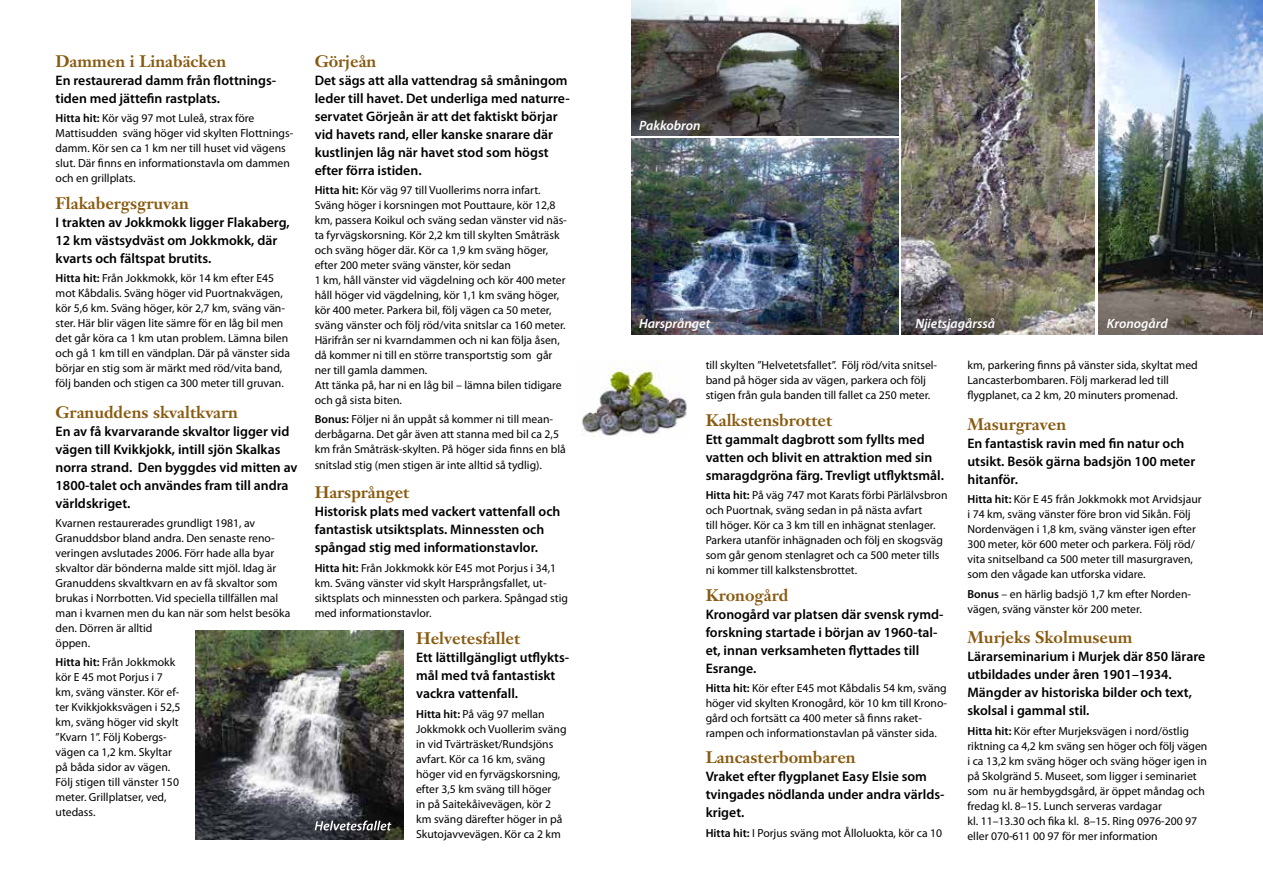
<style>
.page{position:relative;width:1263px;height:893px;background:#fff}
.page>*{position:absolute;margin:0;border:0;box-sizing:border-box;transform-origin:0 0}
.t1{font:700 16.5px "Janson Text";color:#895b11}
.t2{font:600 13.8px/18px "Myriad Pro";color:#000}
.t3{font:italic 600 13.5px "Myriad Pro";color:#fff}
.t4{font:11.7px/15px "Myriad Pro";color:#000}
.s1{font-weight:600}
</style>
<div class="page">
<img style="left:901px;top:0;width:194px;height:334px">
<img style="left:1098px;top:0;width:165px;height:334px">
<img style="left:632px;top:139px;width:266px;height:195px">
<img style="left:631px;top:0;width:267px;height:135px">
<img style="left:581px;top:365px;width:106px;height:72px">
<img style="left:195px;top:631px;width:208px;height:208px">
<svg style="left:315px;top:821px;width:76px;height:9px"></svg>
<h1 class="t1" style="left:56px;top:51px;width:172px">Dammen i Linabäcken</h1>
<p class="t2" style="left:56px;top:71px;width:222px">En restaurerad damm från flottnings&shy;tiden med jättefin rastplats.</p>
<p class="t4" style="left:56px;top:111px;width:239px"><span class="s1">Hitta hit:</span> Kör väg 97 mot Luleå, strax före Mattisudden sväng höger vid skylten Flottnings&shy;damm. Kör sen ca 1 km ner till huset vid vägens slut. Där finns en informationstavla om dammen och en grillplats.</p>
<h1 class="t1" style="left:56px;top:192px;width:135px">Flakabergsgruvan</h1>
<p class="t2" style="left:56px;top:213px;width:236px">I trakten av Jokkmokk ligger Flakaberg,<br>12 km västsydväst om Jokkmokk, där kvarts och fältspat brutits.</p>
<p class="t4" style="left:56px;top:270px;width:236px"><span class="s1">Hitta hit:</span> Från Jokkmokk, kör 14 km efter E45 mot Kåbdalis. Sväng höger vid Puortnakvägen, kör 5,6 km. Sväng höger, kör 2,7 km, sväng vän&shy;ster. Här blir vägen lite sämre för en låg bil men det går köra ca 1 km utan problem. Lämna bilen och gå 1 km till en vändplan. Där på vänster sida börjar en stig som är märkt med röd/vita band, följ banden och stigen ca 300 meter till gruvan.</p>
<h1 class="t1" style="left:56px;top:401px;width:184px">Granuddens skvaltkvarn</h1>
<p class="t2" style="left:56px;top:422px;width:243px">En av få kvarvarande skvaltor ligger vid vägen till Kvikkjokk, intill sjön Skalkas norra strand. Den byggdes vid mitten av 1800-talet och användes fram till andra världskriget.</p>
<p class="t4" style="left:56px;top:515px;width:236px">Kvarnen restaurerades grundligt 1981, av Granuddsbor bland andra. Den senaste reno&shy;veringen avslutades 2006. Förr hade alla byar skvaltor där bönderna malde sitt mjöl. Idag är Granuddens skvaltkvarn en av få skvaltor som brukas i Norrbotten. Vid speciella tillfällen mal man i kvarnen men du kan när som helst besöka den. Dörren är alltid<br>öppen.</p>
<p class="t4" style="left:56px;top:655px;width:126px"><span class="s1">Hitta hit:</span> Från Jokkmokk kör E 45 mot Porjus i 7 km, sväng vänster. Kör ef&shy;ter Kvikkjokksvägen i 52,5 km, sväng höger vid skylt ”Kvarn 1”. Följ Kobergs&shy;vägen ca 1,2 km. Skyltar på båda sidor av vägen.<br>Följ stigen till vänster 150 meter. Grillplatser, ved, utedass.</p>
<h1 class="t1" style="left:315px;top:51px;width:63px">Görjeån</h1>
<p class="t2" style="left:315px;top:71px;width:257px">Det sägs att alla vattendrag så småningom leder till havet. Det underliga med naturre&shy;servatet Görjeån är att det faktiskt börjar vid havets rand, eller kanske snarare där kustlinjen låg när havet stod som högst efter förra istiden.</p>
<p class="t4" style="left:315px;top:183px;width:254px"><span class="s1">Hitta hit:</span> Kör väg 97 till Vuollerims norra infart.<br>Sväng höger i korsningen mot Pouttaure, kör 12,8 km, passera Koikul och sväng sedan vänster vid näs&shy;ta fyrvägskorsning. Kör 2,2 km till skylten Småträsk och sväng höger där. Kör ca 1,9 km sväng höger, efter 200 meter sväng vänster, kör sedan<br>1 km, håll vänster vid vägdelning och kör 400 meter håll höger vid vägdelning, kör 1,1 km sväng höger, kör 400 meter. Parkera bil, följ vägen ca 50 meter, sväng vänster och följ röd/vita snitslar ca 160 meter.<br>Härifrån ser ni kvarndammen och ni kan följa åsen, då kommer ni till en större transportstig som går ner till gamla dammen.<br>Att tänka på, har ni en låg bil – lämna bilen tidigare och gå sista biten.</p>
<p class="t4" style="left:315px;top:412px;width:253px"><span class="s1">Bonus:</span> Följer ni ån uppåt så kommer ni till mean&shy;derbågarna. Det går även att stanna med bil ca 2,5 km från Småträsk-skylten. På höger sida finns en blå snitslad stig (men stigen är inte alltid så tydlig).</p>
<h1 class="t1" style="left:315px;top:482px;width:96px">Harsprånget</h1>
<p class="t2" style="left:315px;top:502px;width:247px">Historisk plats med vackert vattenfall och fantastisk utsiktsplats. Minnessten och spångad stig med informationstavlor.</p>
<p class="t4" style="left:315px;top:560px;width:255px"><span class="s1">Hitta hit:</span> Från Jokkmokk kör E45 mot Porjus i 34,1 km. Sväng vänster vid skylt Harsprångsfallet, ut&shy;siktsplats och minnessten och parkera. Spångad stig med informationstavlor.</p>
<h1 class="t1" style="left:416px;top:628px;width:106px">Helvetesfallet</h1>
<p class="t2" style="left:416px;top:648px;width:155px">Ett lättillgängligt utflykts&shy;mål med två fantastiskt vackra vattenfall.</p>
<p class="t4" style="left:416px;top:706px;width:152px"><span class="s1">Hitta hit:</span> På väg 97 mellan<br>Jokkmokk och Vuollerim sväng in vid Tvärträsket/Rundsjöns avfart. Kör ca 16 km, sväng höger vid en fyrvägskorsning, efter 3,5 km sväng till höger<br>in på Saitekåivevägen, kör 2 km sväng därefter höger in på<br>Skutojavvevägen. Kör ca 2 km</p>
<p class="t3" style="left:639px;top:117px;width:63px">Pakkobron</p>
<p class="t3" style="left:639px;top:315px;width:73px">Harsprånget</p>
<p class="t3" style="left:915px;top:315px;width:81px">Njietsjagårsså</p>
<p class="t3" style="left:1107px;top:315px;width:62px">Kronogård</p>
<p class="t4" style="left:706px;top:358px;width:233px">till skylten ”Helvetetsfallet”. Följ röd/vita snitsel&shy;band på höger sida av vägen, parkera och följ stigen från gula banden till fallet ca 250 meter.</p>
<h1 class="t1" style="left:706px;top:409px;width:128px">Kalkstensbrottet</h1>
<p class="t2" style="left:706px;top:430px;width:240px">Ett gammalt dagbrott som fyllts med vatten och blivit en attraktion med sin smaragdgröna färg. Trevligt utflyktsmål.</p>
<p class="t4" style="left:706px;top:487px;width:243px"><span class="s1">Hitta hit:</span> På väg 747 mot Karats förbi Pärlälvsbron och Puortnak, sväng sedan in på nästa avfart<br>till höger. Kör ca 3 km till en inhägnat stenlager.<br>Parkera utanför inhägnaden och följ en skogsväg som går genom stenlagret och ca 500 meter tills ni kommer till kalkstensbrottet.</p>
<h1 class="t1" style="left:706px;top:584px;width:84px">Kronogård</h1>
<p class="t2" style="left:706px;top:605px;width:239px">Kronogård var platsen där svensk rymd&shy;forskning startade i början av 1960-tal&shy;et, innan verksamheten flyttades till<br>Esrange.</p>
<p class="t4" style="left:706px;top:680px;width:243px"><span class="s1">Hitta hit:</span> Kör efter E45 mot Kåbdalis 54 km, sväng höger vid skylten Kronogård, kör 10 km till Krono&shy;gård och fortsätt ca 400 meter så finns raket&shy;rampen och informationstavlan på vänster sida.</p>
<h1 class="t1" style="left:706px;top:747px;width:152px">Lancasterbombaren</h1>
<p class="t2" style="left:706px;top:767px;width:240px">Vraket efter flygplanet Easy Elsie som tvingades nödlanda under andra världs&shy;kriget.</p>
<p class="t4" style="left:706px;top:825px;width:238px"><span class="s1">Hitta hit:</span> I Porjus sväng mot Ålloluokta, kör ca 10</p>
<p class="t4" style="left:967px;top:358px;width:232px">km, parkering finns på vänster sida, skyltat med<br>Lancasterbombaren. Följ markerad led till flygplanet, ca 2 km, 20 minuters promenad.</p>
<h1 class="t1" style="left:967px;top:414px;width:100px">Masurgraven</h1>
<p class="t2" style="left:967px;top:434px;width:229px">En fantastisk ravin med fin natur och utsikt. Besök gärna badsjön 100 meter hitanför.</p>
<p class="t4" style="left:967px;top:492px;width:236px"><span class="s1">Hitta hit:</span> Kör E 45 från Jokkmokk mot Arvidsjaur i 74 km, sväng vänster före bron vid Sikån. Följ Nordenvägen i 1,8 km, sväng vänster igen efter 300 meter, kör 600 meter och parkera. Följ röd/ vita snitselband ca 500 meter till masurgraven, som den vågade kan utforska vidare.</p>
<p class="t4" style="left:967px;top:586px;width:225px"><span class="s1">Bonus</span> – en härlig badsjö 1,7 km efter Norden&shy;vägen, sväng vänster kör 200 meter.</p>
<h1 class="t1" style="left:967px;top:627px;width:167px">Murjeks Skolmuseum</h1>
<p class="t2" style="left:967px;top:647px;width:239px">Lärarseminarium i Murjek där 850 lärare utbildades under åren 1901–1934.<br>Mängder av historiska bilder och text, skolsal i gammal stil.</p>
<p class="t4" style="left:967px;top:723px;width:241px"><span class="s1">Hitta hit:</span> Kör efter Murjeksvägen i nord/östlig riktning ca 4,2 km sväng sen höger och följ vägen i ca 13,2 km sväng höger och sväng höger igen in på Skolgränd 5. Museet, som ligger i seminariet som nu är hembygdsgård, är öppet måndag och fredag kl. 8–15. Lunch serveras vardagar<br>kl. 11–13.30 och fika kl. 8–15. Ring 0976-200 97 eller 070-611 00 97 för mer information</p>
</div>
